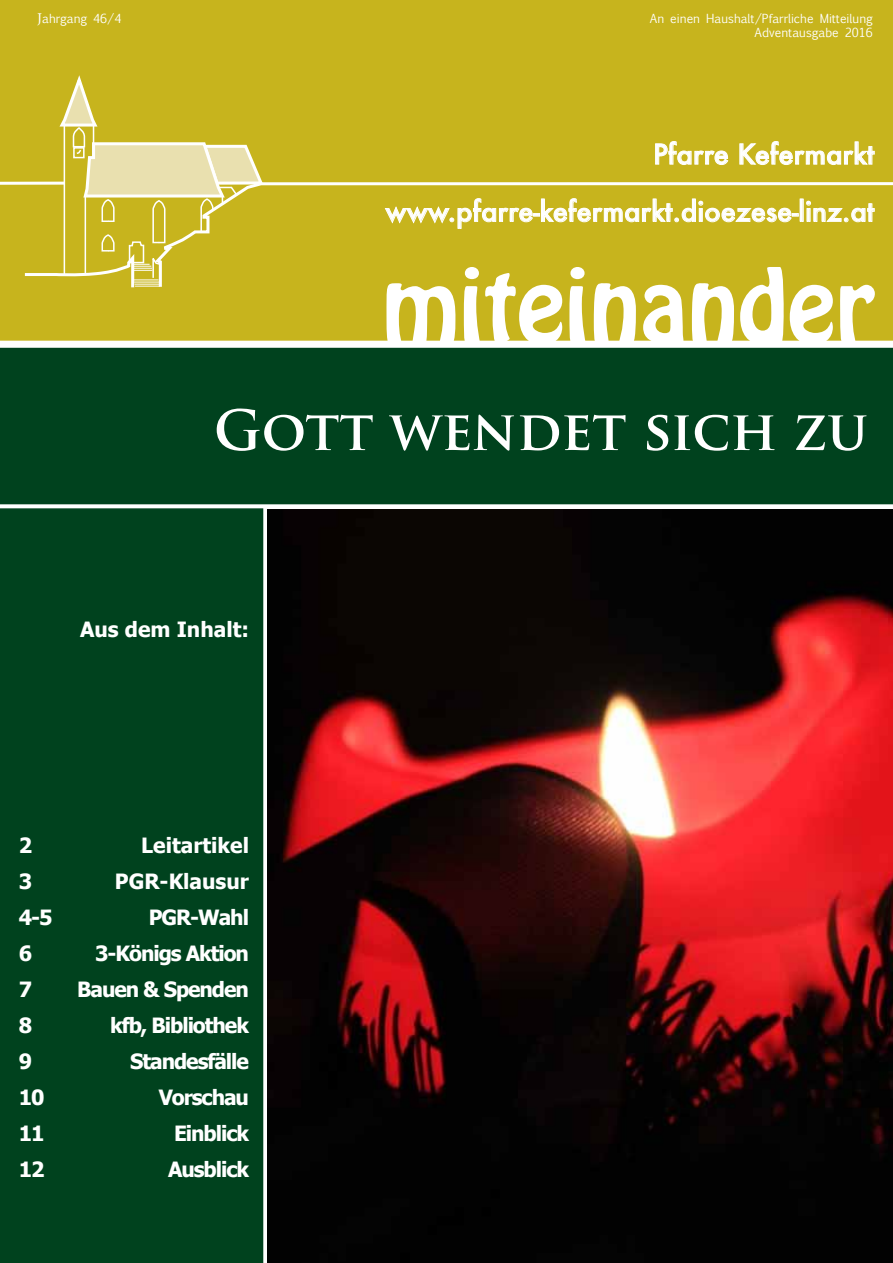
<style>
.page{position:relative;width:893px;height:1263px;background:#fff}
.page>*{position:absolute;margin:0;border:0;box-sizing:border-box;transform-origin:0 0}
.t1{font:90px "Hobo Std";color:#fff}
.t2{font:700 54px "Trajan Pro";color:#fff}
.t3{font:500 27px/57.2px "Futura";color:#fff;text-align:right}
.t4{font:700 21px "Tahoma";letter-spacing:-.05em;color:#fff}
.t5{font:700 21px "Tahoma";color:#fff}
.t6{font:12px/14.4px "Euphemia UCAS";color:#fff;text-align:right}
.s1{font-family:"Minion Pro";font-size:15px}
</style>
<div class="page">
<div style="left:0;top:0;width:893px;height:341px;background:#c7b41d"></div>
<div style="left:266px;top:181px;width:627px;height:109px;background:#c7b41d"></div>
<hr style="left:0;top:182px;width:64px;height:3px;background:#fff">
<svg style="left:22px;top:71px;width:244px;height:219px;background:#d0c043"></svg>
<svg style="left:655px;top:141px;width:73px;height:24px;background:#d3c44f"></svg>
<svg style="left:739px;top:141px;width:136px;height:24px;background:#d3c44f"></svg>
<svg style="left:385px;top:198px;width:413px;height:31px;background:#cfbf3f"></svg>
<div style="left:800px;top:199px;width:3px;height:23px;border:1px solid #fff"></div>
<svg style="left:806px;top:201px;width:69px;height:21px"></svg>
<div style="left:0;top:508px;width:263px;height:755px;background:#00421e"></div>
<div style="left:0;top:348px;width:893px;height:156px;background:#00421e"></div>
<img style="left:268px;top:509px;width:625px;height:754px">
<p class="t6" style="left:37px;top:11px;width:86px"><span class="s1">J</span>ahrgang 46/4</p>
<p class="t6" style="left:650px;top:11px;width:224px">An einen Haushalt/Pfarrliche Mitteilung<br>Adventausgabe 2016</p>
<p class="t3" style="left:385px;top:125px;width:490px">Pfarre Kefermarkt www.pfarre-kefermarkt.dioezese-linz.at</p>
<h1 class="t1" style="left:382px;top:245px;width:494px">miteinander</h1>
<h2 class="t2" style="left:214px;top:397px;width:656px">GOTT WENDET SICH ZU</h2>
<p class="t5" style="left:80px;top:614px;width:170px">Aus dem Inhalt:</p>
<p class="t4" style="left:19px;top:830px;width:15px">2</p>
<p class="t5" style="left:141px;top:830px;width:109px">Leitartikel</p>
<p class="t4" style="left:19px;top:866px;width:15px">3</p>
<p class="t5" style="left:115px;top:866px;width:136px">PGR-Klausur</p>
<p class="t4" style="left:19px;top:902px;width:35px">4-5</p>
<p class="t4" style="left:149px;top:902px;width:102px">PGR-Wahl</p>
<p class="t4" style="left:19px;top:938px;width:15px">6</p>
<p class="t4" style="left:95px;top:938px;width:155px">3-Königs Aktion</p>
<p class="t4" style="left:19px;top:974px;width:15px">7</p>
<p class="t4" style="left:77px;top:974px;width:173px">Bauen &amp; Spenden</p>
<p class="t4" style="left:19px;top:1010px;width:15px">8</p>
<p class="t4" style="left:110px;top:1010px;width:140px">kfb, Bibliothek</p>
<p class="t4" style="left:19px;top:1046px;width:15px">9</p>
<p class="t4" style="left:130px;top:1046px;width:120px">Standesfälle</p>
<p class="t4" style="left:19px;top:1082px;width:27px">10</p>
<p class="t4" style="left:159px;top:1082px;width:92px">Vorschau</p>
<p class="t4" style="left:19px;top:1118px;width:27px">11</p>
<p class="t4" style="left:174px;top:1118px;width:77px">Einblick</p>
<p class="t4" style="left:19px;top:1154px;width:27px">12</p>
<p class="t4" style="left:168px;top:1154px;width:82px">Ausblick</p>
</div>
